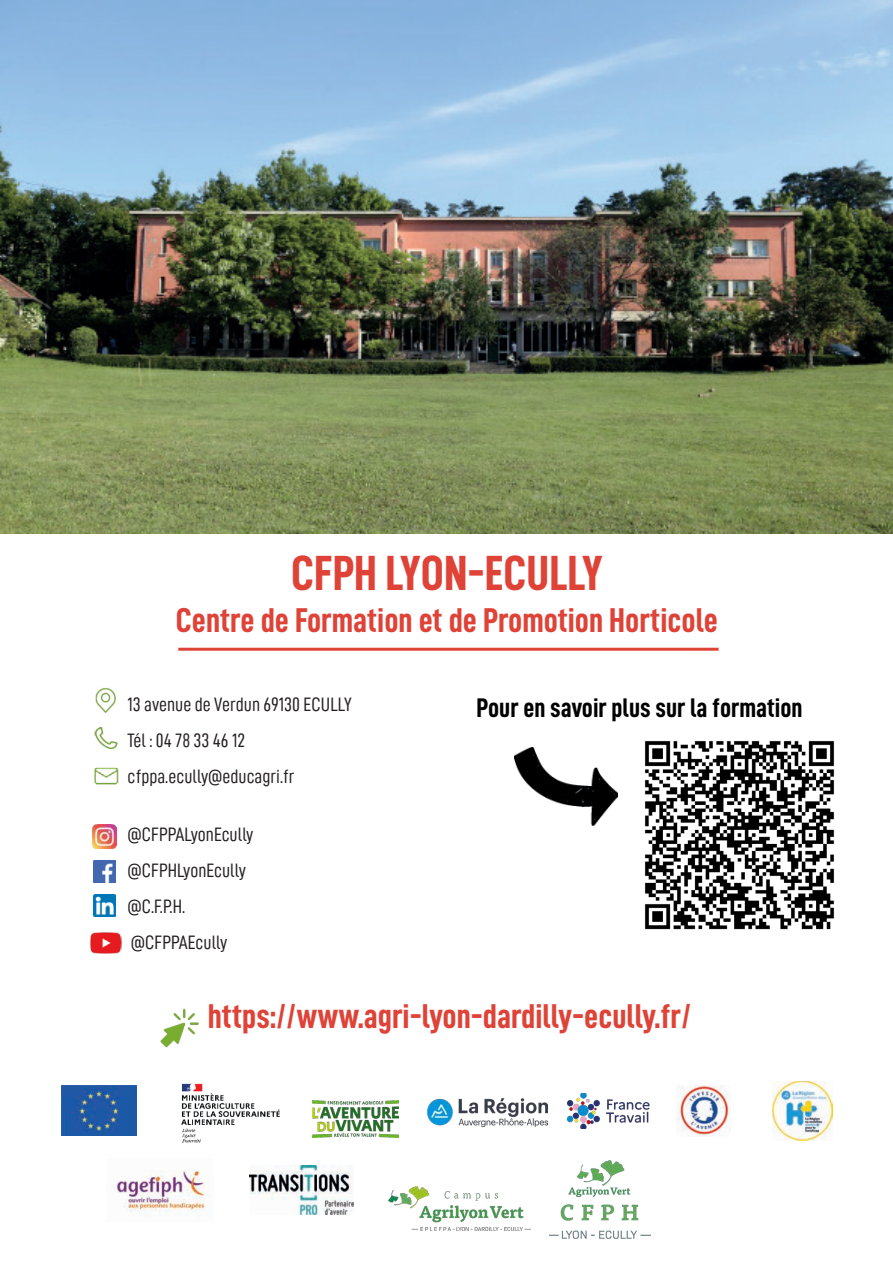
<style>
.page{position:relative;width:893px;height:1263px;background:#fff}
.page>*{position:absolute;margin:0;border:0;box-sizing:border-box;transform-origin:0 0}
.t1{font:49.5px "D DIN Condensed Bold";color:#df4236}
.t2{font:34.5px "D DIN Condensed Bold";color:#df4236}
.t3{font:27px "D DIN Condensed Bold";color:#000001}
.t4{font:19.5px "D DIN Condensed";color:#231f20}
</style>
<div class="page">
<img style="left:1px;top:0;width:892px;height:534px">
<img style="left:644px;top:741px;width:191px;height:189px">
<img style="left:515px;top:747px;width:102px;height:78px">
<img style="left:92px;top:824px;width:25px;height:24px">
<img style="left:95px;top:688px;width:21px;height:25px">
<img style="left:94px;top:767px;width:25px;height:18px">
<img style="left:94px;top:727px;width:24px;height:23px">
<img style="left:93px;top:861px;width:22px;height:22px">
<img style="left:93px;top:895px;width:22px;height:21px">
<img style="left:90px;top:932px;width:32px;height:22px">
<img style="left:160px;top:1008px;width:39px;height:40px">
<img style="left:61px;top:1086px;width:76px;height:50px">
<img style="left:773px;top:1081px;width:59px;height:60px">
<img style="left:116px;top:1170px;width:94px;height:47px">
<img style="left:676px;top:1086px;width:55px;height:50px">
<img style="left:249px;top:1166px;width:104px;height:48px">
<img style="left:181px;top:1083px;width:99px;height:60px">
<img style="left:428px;top:1098px;width:119px;height:28px">
<hr style="left:178px;top:648px;width:541px;height:3px;background:#df4236">
<img style="left:312px;top:1100px;width:86px;height:38px">
<img style="left:549px;top:1160px;width:101px;height:78px">
<img style="left:388px;top:1186px;width:142px;height:44px">
<img style="left:567px;top:1093px;width:83px;height:35px">
<p class="t1" style="left:291px;top:546px;width:313px">CFPH LYON-ECULLY</p>
<p class="t2" style="left:176px;top:601px;width:544px">Centre de Formation et de Promotion Horticole</p>
<p class="t4" style="left:128px;top:694px;width:226px">13 avenue de Verdun 69130 ECULLY</p>
<p class="t4" style="left:128px;top:730px;width:119px">Tél : 04 78 33 46 12</p>
<p class="t4" style="left:128px;top:766px;width:168px">cfppa.ecully@educagri.fr</p>
<p class="t4" style="left:128px;top:823px;width:127px">@CFPPALyonEcully</p>
<p class="t4" style="left:128px;top:859px;width:120px">@CFPHLyonEcully</p>
<p class="t4" style="left:128px;top:895px;width:59px">@C.F.P.H.</p>
<p class="t4" style="left:131px;top:931px;width:98px">@CFPPAEcully</p>
<p class="t3" style="left:476px;top:693px;width:328px">Pour en savoir plus sur la formation</p>
<p class="t2" style="left:208px;top:997px;width:485px">https://www.agri-lyon-dardilly-ecully.fr/</p>
</div>
